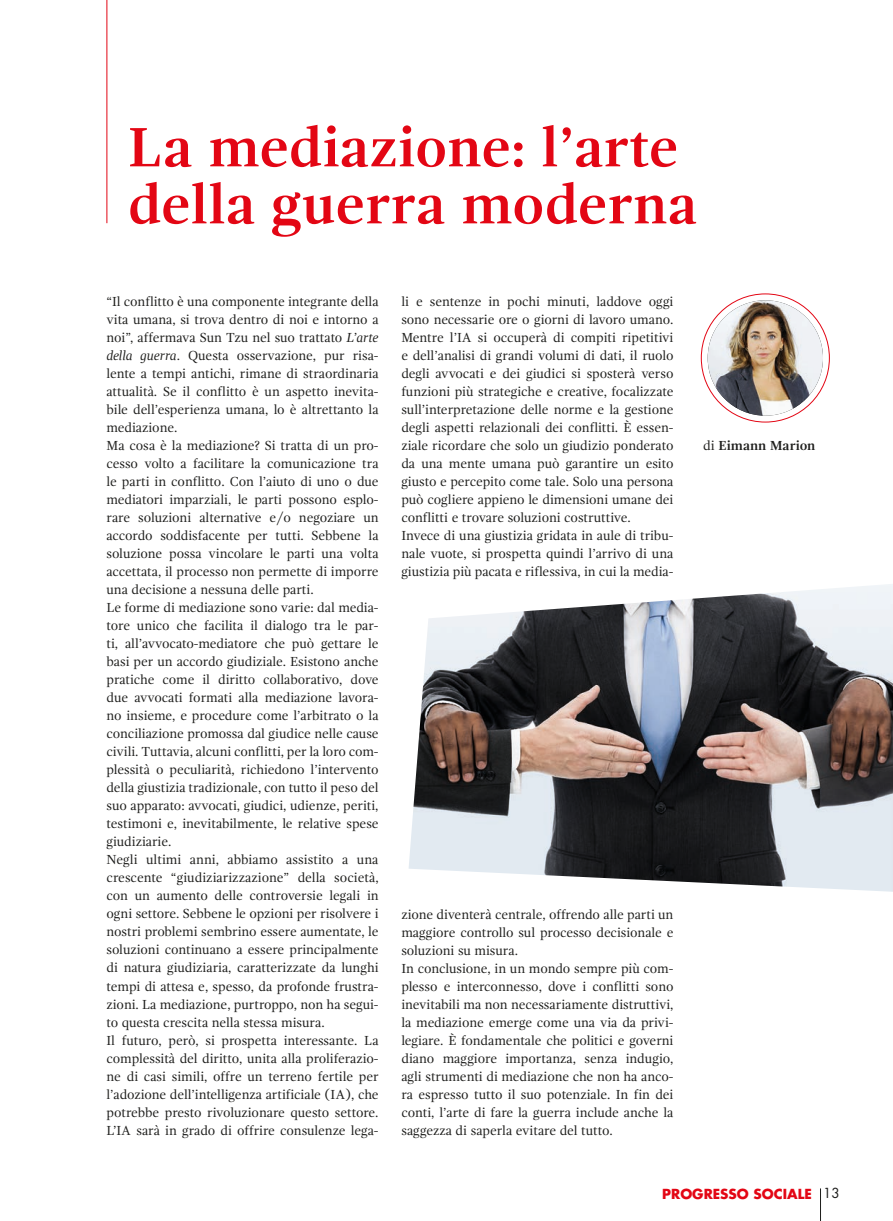
<style>
.page{position:relative;width:893px;height:1221px;background:#fff}
.page>*{position:absolute;margin:0;border:0;box-sizing:border-box;transform-origin:0 0}
.t1{font:700 57px/57px "Gandhi Serif";color:#e30614}
.t2{font:13.5px/18px "Gandhi Serif";letter-spacing:-.005em;color:#1d1d1b}
.t3{font:700 13.5px "Futura Std";color:#e30614}
.t4{font:700 13.5px "Gandhi Serif";color:#1d1d1b}
.s1{font-style:italic}
.s2{font-weight:400}
.s3{font-weight:400;color:#1d1d1b}
</style>
<div class="page">
<hr style="left:820px;top:1188px;width:1px;height:32px;background:#1d1d1b">
<hr style="left:107px;top:0;width:1px;height:223px;background:#e30614">
<img style="left:708px;top:300px;width:115px;height:115px;border-radius:58px">
<img style="left:409px;top:584px;width:484px;height:307px">
<h1 class="t1" style="left:128px;top:119px;width:571px">La mediazione: l’arte della guerra moderna</h1>
<p class="t2" style="left:107px;top:293px;width:274px">“Il conflitto è una componente integrante della vita umana, si trova dentro di noi e intorno a noi”, affermava Sun Tzu nel suo trattato <span class="s1">L’arte della guerra</span>. Questa osservazione, pur risa&shy;lente a tempi antichi, rimane di straordinaria attualità. Se il conflitto è un aspetto inevita&shy;bile dell’esperienza umana, lo è altrettanto la mediazione.<br>Ma cosa è la mediazione? Si tratta di un pro&shy;cesso volto a facilitare la comunicazione tra le parti in conflitto. Con l’aiuto di uno o due mediatori imparziali, le parti possono esplo&shy;rare soluzioni alternative e/o negoziare un accordo soddisfacente per tutti. Sebbene la soluzione possa vincolare le parti una volta accettata, il processo non permette di imporre una decisione a nessuna delle parti.<br>Le forme di mediazione sono varie: dal media&shy;tore unico che facilita il dialogo tra le par&shy;ti, all’avvocato-mediatore che può gettare le basi per un accordo giudiziale. Esistono anche pratiche come il diritto collaborativo, dove due avvocati formati alla mediazione lavora&shy;no insieme, e procedure come l’arbitrato o la conciliazione promossa dal giudice nelle cause civili. Tuttavia, alcuni conflitti, per la loro com&shy;plessità o peculiarità, richiedono l’intervento della giustizia tradizionale, con tutto il peso del suo apparato: avvocati, giudici, udienze, periti, testimoni e, inevitabilmente, le relative spese giudiziarie.<br>Negli ultimi anni, abbiamo assistito a una crescente “giudiziarizzazione” della società, con un aumento delle controversie legali in ogni settore. Sebbene le opzioni per risolvere i nostri problemi sembrino essere aumentate, le soluzioni continuano a essere principalmente di natura giudiziaria, caratterizzate da lunghi tempi di attesa e, spesso, da profonde frustra&shy;zioni. La mediazione, purtroppo, non ha segui&shy;to questa crescita nella stessa misura.<br>Il futuro, però, si prospetta interessante. La complessità del diritto, unita alla proliferazio&shy;ne di casi simili, offre un terreno fertile per l’adozione dell’intelligenza artificiale (IA), che potrebbe presto rivoluzionare questo settore.<br>L’IA sarà in grado di offrire consulenze lega-</p>
<p class="t2" style="left:401px;top:293px;width:274px">li e sentenze in pochi minuti, laddove oggi sono necessarie ore o giorni di lavoro umano.<br>Mentre l’IA si occuperà di compiti ripetitivi e dell’analisi di grandi volumi di dati, il ruolo degli avvocati e dei giudici si sposterà verso funzioni più strategiche e creative, focalizzate sull’interpretazione delle norme e la gestione degli aspetti relazionali dei conflitti. È essen&shy;ziale ricordare che solo un giudizio ponderato da una mente umana può garantire un esito giusto e percepito come tale. Solo una persona può cogliere appieno le dimensioni umane dei conflitti e trovare soluzioni costruttive.<br>Invece di una giustizia gridata in aule di tribu&shy;nale vuote, si prospetta quindi l’arrivo di una giustizia più pacata e riflessiva, in cui la media-</p>
<p class="t2" style="left:401px;top:905px;width:274px">zione diventerà centrale, offrendo alle parti un maggiore controllo sul processo decisionale e soluzioni su misura.<br>In conclusione, in un mondo sempre più com&shy;plesso e interconnesso, dove i conflitti sono inevitabili ma non necessariamente distruttivi, la mediazione emerge come una via da privi&shy;legiare. È fondamentale che politici e governi diano maggiore importanza, senza indugio, agli strumenti di mediazione che non ha anco&shy;ra espresso tutto il suo potenziale. In fin dei conti, l’arte di fare la guerra include anche la saggezza di saperla evitare del tutto.</p>
<p class="t4" style="left:703px;top:437px;width:114px"><span class="s2">di</span> Eimann Marion</p>
<p class="t3" style="left:662px;top:1184px;width:179px">PROGRESSO SOCIALE <span class="s3">13</span></p>
</div>
